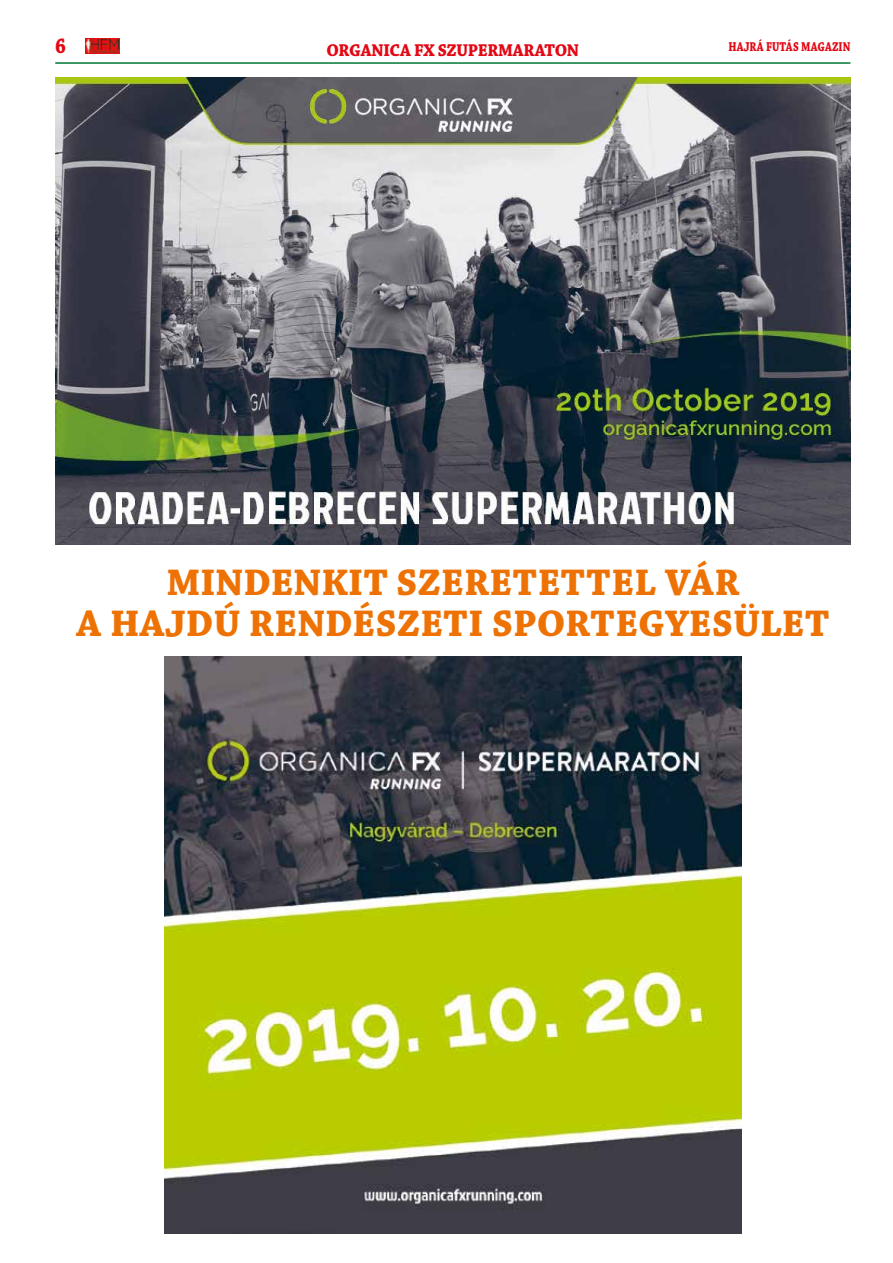
<style>
.page{position:relative;width:893px;height:1263px;background:#fff}
.page>*{position:absolute;margin:0;border:0;box-sizing:border-box;transform-origin:0 0}
.t1{font:700 39px/40.5px "Chaparral Pro";color:#ee7203;text-align:center}
.t2{font:700 22.5px "Chaparral Pro";color:#e30613;scale:.86 1}
.t3{font:700 18px "Chaparral Pro";letter-spacing:-.02em;color:#e30613;scale:.95 1}
.t4{font:700 13.5px "Chaparral Pro";color:#e30613;scale:.8 1}
</style>
<div class="page">
<img style="left:85px;top:38px;width:35px;height:15px">
<img style="left:165px;top:656px;width:576px;height:577px">
<img style="left:56px;top:77px;width:794px;height:468px">
<hr style="left:55px;top:62px;width:795px;height:2px;background:#007935">
<p class="t2" style="left:55px;top:33px;width:14px">6</p>
<p class="t3" style="left:327px;top:40px;width:267px">ORGANICA FX SZUPERMARATON</p>
<p class="t4" style="left:729px;top:39px;width:154px">HAJRÁ FUTÁS MAGAZIN</p>
<p class="t1" style="left:77px;top:564px;width:754px">MINDENKIT SZERETETTEL VÁR<br>A HAJDÚ RENDÉSZETI SPORTEGYESÜLET</p>
</div>
